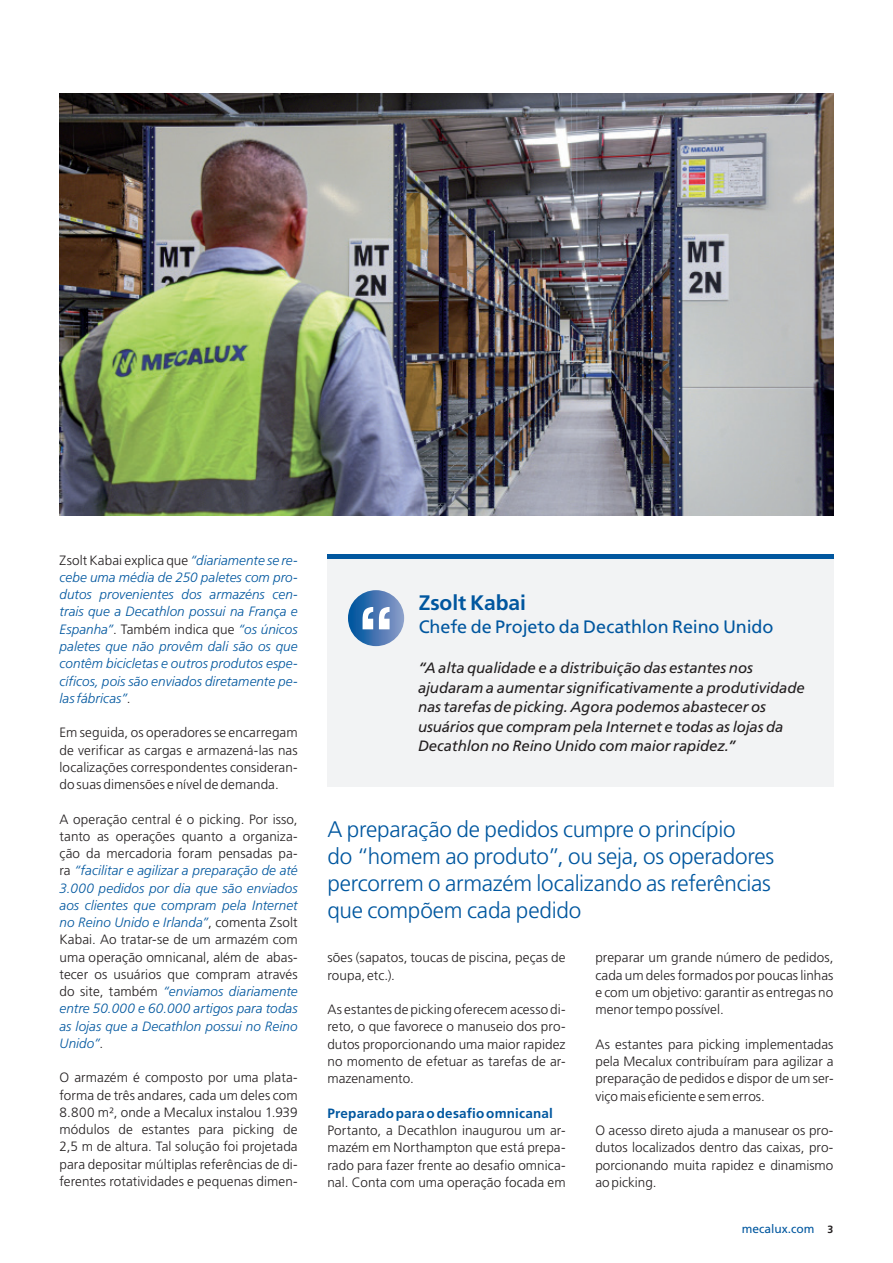
<style>
.page{position:relative;width:893px;height:1263px;background:#fff}
.page>*{position:absolute;margin:0;border:0;box-sizing:border-box;transform-origin:0 0}
.t1{font:300 22.5px/27px "Frutiger LT Std";letter-spacing:-.01em;color:#01579f}
.t2{font:700 21px "Frutiger LT Std";letter-spacing:-.005em;color:#01579f}
.t3{font:18px "Frutiger LT Std";letter-spacing:-.005em;color:#01579f}
.t4{font:italic 15px/19.5px "Frutiger LT Std";letter-spacing:-.01em;color:#231f20}
.t5{font:300 13.5px/17.2px "Frutiger LT Std";letter-spacing:.005em;color:#231f20;text-align:justify}
.t6{font:italic 300 13.5px/17.2px "Frutiger LT Std";letter-spacing:.005em;color:#01579f;text-align:justify}
.t7{font:700 13.5px "Frutiger LT Std";letter-spacing:.01em;color:#01579f}
.t8{font:12px "Frutiger LT Std";color:#01579f}
.s1{font-style:normal;color:#231f20}
.s2{font-style:italic;color:#01579f}
.s3{font-weight:700;font-size:10.5px;color:#231f20}
</style>
<div class="page">
<div style="left:327px;top:555px;width:506px;height:232px;background:#f2f3f4"></div>
<svg style="left:348px;top:590px;width:56px;height:56px;background:#4678b3"></svg>
<svg style="left:363px;top:607px;width:27px;height:22px"></svg>
<hr style="left:327px;top:555px;width:506px;height:4px;background:#01579f">
<img style="left:60px;top:94px;width:773px;height:422px">
<p class="t6" style="left:60px;top:552px;width:240px"><span class="s1">Zsolt Kabai explica que</span> “diariamente se re&shy;cebe uma média de 250 paletes com pro&shy;dutos provenientes dos armazéns cen&shy;trais que a Decathlon possui na França e Espanha”<span class="s1">. Também indica que</span> “os únicos paletes que não provêm dali são os que contêm bicicletas e outros produtos espe&shy;cíficos, pois são enviados diretamente pe&shy;las fábricas”<span class="s1">.</span></p>
<p class="t5" style="left:60px;top:724px;width:240px">Em seguida, os operadores se encarregam de verificar as cargas e armazená-las nas localizações correspondentes consideran&shy;do suas dimensões e nível de demanda.</p>
<p class="t5" style="left:60px;top:810px;width:240px">A operação central é o picking. Por isso, tanto as operações quanto a organiza&shy;ção da mercadoria foram pensadas pa&shy;ra <span class="s2">“facilitar e agilizar a preparação de até 3.000 pedidos por dia que são enviados aos clientes que compram pela Internet no Reino Unido e Irlanda”</span>, comenta Zsolt Kabai. Ao tratar-se de um armazém com uma operação omnicanal, além de abas&shy;tecer os usuários que compram através do site, também <span class="s2">“enviamos diariamente entre 50.000 e 60.000 artigos para todas as lojas que a Decathlon possui no Reino Unido”</span>.</p>
<p class="t5" style="left:60px;top:1069px;width:240px">O armazém é composto por uma plata&shy;forma de três andares, cada um deles com 8.800 m2, onde a Mecalux instalou 1.939 módulos de estantes para picking de 2,5 m de altura. Tal solução foi projetada para depositar múltiplas referências de di&shy;ferentes rotatividades e pequenas dimen-</p>
<h2 class="t2" style="left:419px;top:591px;width:109px">Zsolt Kabai</h2>
<h3 class="t3" style="left:419px;top:616px;width:356px">Chefe de Projeto da Decathlon Reino Unido</h3>
<p class="t4" style="left:418px;top:658px;width:388px">“A alta qualidade e a distribuição das estantes nos ajudaram a aumentar significativamente a produtividade nas tarefas de picking. Agora podemos abastecer os usuários que compram pela Internet e todas as lojas da Decathlon no Reino Unido com maior rapidez.”</p>
<h1 class="t1" style="left:327px;top:816px;width:448px">A preparação de pedidos cumpre o princípio<br>do “homem ao produto”, ou seja, os operadores percorrem o armazém localizando as referências que compõem cada pedido</h1>
<p class="t5" style="left:327px;top:949px;width:240px">sões (sapatos, toucas de piscina, peças de roupa, etc.).</p>
<p class="t5" style="left:327px;top:1001px;width:240px">As estantes de picking oferecem acesso di&shy;reto, o que favorece o manuseio dos pro&shy;dutos proporcionando uma maior rapidez no momento de efetuar as tarefas de ar&shy;mazenamento.</p>
<p class="t7" style="left:327px;top:1105px;width:227px">Preparado para o desafio omnicanal</p>
<p class="t5" style="left:327px;top:1122px;width:240px">Portanto, a Decathlon inaugurou um ar&shy;mazém em Northampton que está prepa&shy;rado para fazer frente ao desafio omnica&shy;nal. Conta com uma operação focada em</p>
<p class="t5" style="left:595px;top:949px;width:240px">preparar um grande número de pedidos, cada um deles formados por poucas linhas e com um objetivo: garantir as entregas no menor tempo possível.</p>
<p class="t5" style="left:595px;top:1036px;width:240px">As estantes para picking implementadas pela Mecalux contribuíram para agilizar a preparação de pedidos e dispor de um ser&shy;viço mais eficiente e sem erros.</p>
<p class="t5" style="left:595px;top:1122px;width:240px">O acesso direto ajuda a manusear os pro&shy;dutos localizados dentro das caixas, pro&shy;porcionando muita rapidez e dinamismo ao picking.</p>
<p class="t8" style="left:742px;top:1221px;width:93px">mecalux.com <span class="s3">3</span></p>
</div>
